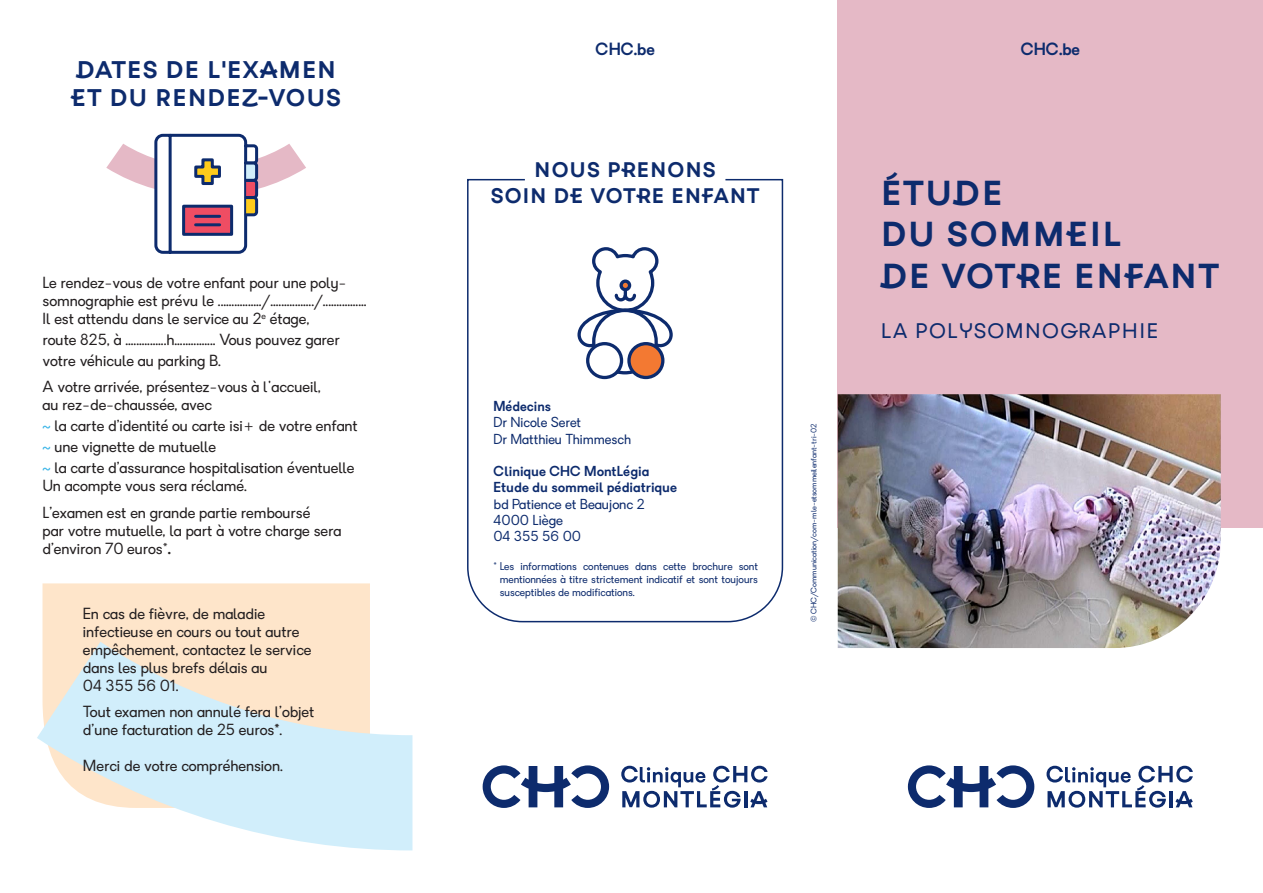
<style>
.page{position:relative;width:1263px;height:893px;background:#fff}
.page>*{position:absolute;margin:0;border:0;box-sizing:border-box;transform-origin:0 0}
.t1{font:700 34.5px/41.4px "CHC";color:#0d2b6d}
.t2{font:700 24px/28.8px "CHC";color:#0d2b6d}
.t3{font:700 21px "CHC";color:#0d2b6d}
.t4{font:21px "CHC";color:#0d2b6d}
.t5{font:600 16.5px "Granary";color:#0d2b6d}
.t6{font:15px/18px "Granary";color:#231f20}
.t7{font:13.5px "Granary";color:#0d2b6d}
.t8{font:600 13.5px "Granary";color:#0d2b6d}
.t9{font:10.5px/12.6px "Granary";color:#0d2b6d;text-align:justify}
.t10{font:7.5px "Granary";color:#0d2b6d}
.s1{font-weight:700;color:#39b4e7}
.s2{font-weight:600}
</style>
<div class="page">
<div style="left:43px;top:583px;width:327px;height:59px;background:#fee5ca"></div>
<svg style="left:37px;top:642px;width:375px;height:208px;fill:#d1eefb"></svg>
<div style="left:838px;top:0;width:425px;height:527px;background:#e5b9c6"></div>
<img style="left:838px;top:394px;width:383px;height:254px">
<svg style="left:467px;top:178px;width:317px;height:445px"></svg>
<svg style="left:483px;top:765px;width:126px;height:43px"></svg>
<svg style="left:621px;top:766px;width:147px;height:42px"></svg>
<svg style="left:908px;top:765px;width:126px;height:43px"></svg>
<svg style="left:1046px;top:766px;width:147px;height:42px"></svg>
<svg style="left:106px;top:133px;width:200px;height:121px"></svg>
<hr style="left:196px;top:215px;width:24px;height:3px;background:#0d2b6d">
<hr style="left:196px;top:223px;width:24px;height:3px;background:#0d2b6d">
<svg style="left:576px;top:245px;width:98px;height:136px"></svg>
<p class="t2" style="left:71px;top:55px;width:273px">DATES DE L'EXAMEN<br>ET DU REN DEZ-VOUS</p>
<p class="t6" style="left:43px;top:273px;width:326px">Le rendez-vous de votre enfant pour une poly&shy;somnographie est prévu le ................/................/................<br>Il est attendu dans le service au 2<sup>e</sup> étage,</p>
<p class="t6" style="left:43px;top:329px;width:299px;line-height:21px">route 825, à ...............h............... Vous pouvez garer votre véhicule au parking B.</p>
<p class="t6" style="left:43px;top:378px;width:280px">A votre arrivée, présentez-vous à l'accueil, au rez-de-chaussée, avec</p>
<p class="t6" style="left:43px;top:417px;width:317px"><span class="s1">~</span> la carte d’identité ou carte isi+ de votre enfant</p>
<p class="t6" style="left:43px;top:438px;width:175px"><span class="s1">~</span> une vignette de mutuelle</p>
<p class="t6" style="left:43px;top:459px;width:313px"><span class="s1">~</span> la carte d’assurance hospitalisation éventuelle</p>
<p class="t6" style="left:43px;top:477px;width:206px">Un acompte vous sera réclamé.</p>
<p class="t6" style="left:43px;top:503px;width:300px">L’examen est en grande partie remboursé<br>par votre mutuelle, la part à votre charge sera d’environ 70 euros*<span class="s2">.</span></p>
<p class="t6" style="left:83px;top:605px;width:184px">En cas de fièvre, de maladie</p>
<p class="t6" style="left:83px;top:623px;width:230px">infectieuse en cours ou tout autre empêchement, contactez le service dans les plus brefs délais au</p>
<p class="t6" style="left:83px;top:677px;width:97px">04 355 56 01.</p>
<p class="t6" style="left:83px;top:703px;width:233px">Tout examen non annulé fera l’objet d’une facturation de 25 euros<span class="s2">*</span>.</p>
<p class="t6" style="left:83px;top:757px;width:201px">Merci de votre compréhension.</p>
<p class="t5" style="left:595px;top:38px;width:61px">CHC.be</p>
<p class="t5" style="left:1021px;top:38px;width:61px">CHC.be</p>
<p class="t3" style="left:534px;top:157px;width:184px">NOUS PRENONS</p>
<p class="t3" style="left:490px;top:182px;width:271px">SOIN DE VOTRE ENFANT</p>
<p class="t8" style="left:493px;top:397px;width:59px">Médecins</p>
<p class="t7" style="left:493px;top:414px;width:89px">Dr Nicole Seret</p>
<p class="t7" style="left:493px;top:430px;width:139px">Dr Matthieu Thimmesch</p>
<p class="t8" style="left:493px;top:462px;width:157px">Clinique CHC MontLégia</p>
<p class="t8" style="left:493px;top:478px;width:185px">Etude du sommeil pédiatrique</p>
<p class="t7" style="left:493px;top:495px;width:153px">bd Patience et Beaujonc 2</p>
<p class="t7" style="left:493px;top:511px;width:71px">4000 Liège</p>
<p class="t7" style="left:493px;top:528px;width:89px">04 355 56 00</p>
<p class="t9" style="left:500px;top:560px;width:260px;text-indent:-6px">* Les informations contenues dans cette brochure sont mentionnées à titre strictement indicatif et sont toujours susceptibles de modifications.</p>
<p class="t10" style="left:809px;top:622px;width:201px;rotate:-90deg">© CHC/Communication/com-mle-etsommeilenfant-tri-02</p>
<p class="t1" style="left:880px;top:172px;width:339px">ÉTUDE<br>DU SOMMEIL<br>DE VOTRE E NFANT</p>
<p class="t4" style="left:880px;top:319px;width:280px">LA POLYSOMNOGRAPHIE</p>
</div>
